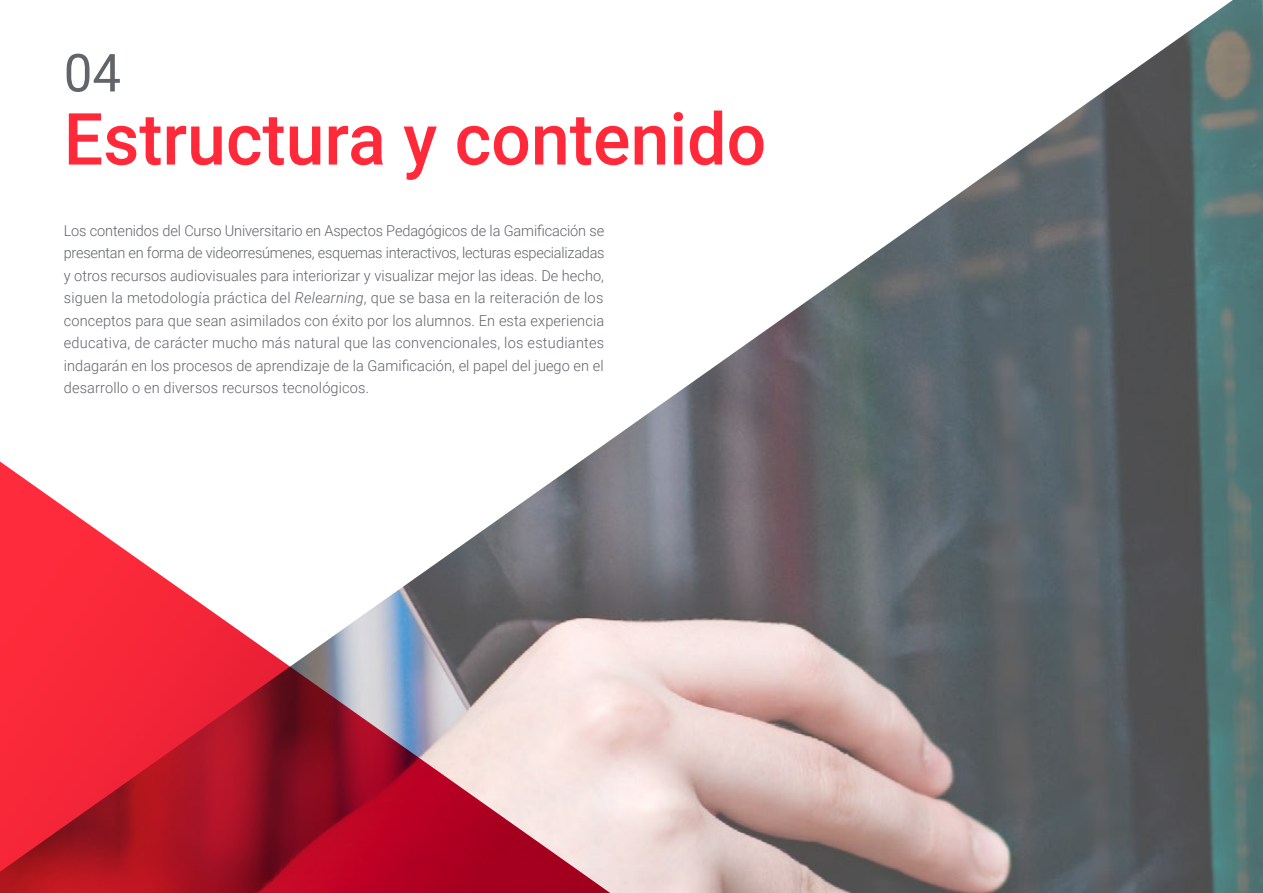
<style>
.page{position:relative;width:1263px;height:893px;background:#fff}
.page>*{position:absolute;margin:0;border:0;box-sizing:border-box;transform-origin:0 0}
.t1{font:500 72px "Roboto";color:#ff293a}
.t2{font:52.5px "Roboto";color:#61646a}
.t3{font:300 15px/22.5px "Roboto";letter-spacing:.01em;color:#61646a;text-align:justify}
.s1{font-style:italic}
</style>
<div class="page">
<img style="left:602px;top:0;width:661px;height:893px">
<svg style="left:0;top:446px;width:640px;height:447px"></svg>
<h2 class="t2" style="left:64px;top:36px;width:59px">04</h2>
<h1 class="t1" style="left:64px;top:89px;width:704px">Estructura y contenido</h1>
<p class="t3" style="left:64px;top:218px;width:542px">Los contenidos del Curso Universitario en Aspectos Pedagógicos de la Gamificación se presentan en forma de videorresúmenes, esquemas interactivos, lecturas especializadas y otros recursos audiovisuales para interiorizar y visualizar mejor las ideas. De hecho, siguen la metodología práctica del <span class="s1">Relearning</span>, que se basa en la reiteración de los conceptos para que sean asimilados con éxito por los alumnos. En esta experiencia educativa, de carácter mucho más natural que las convencionales, los estudiantes indagarán en los procesos de aprendizaje de la Gamificación, el papel del juego en el desarrollo o en diversos recursos tecnológicos.</p>
</div>
